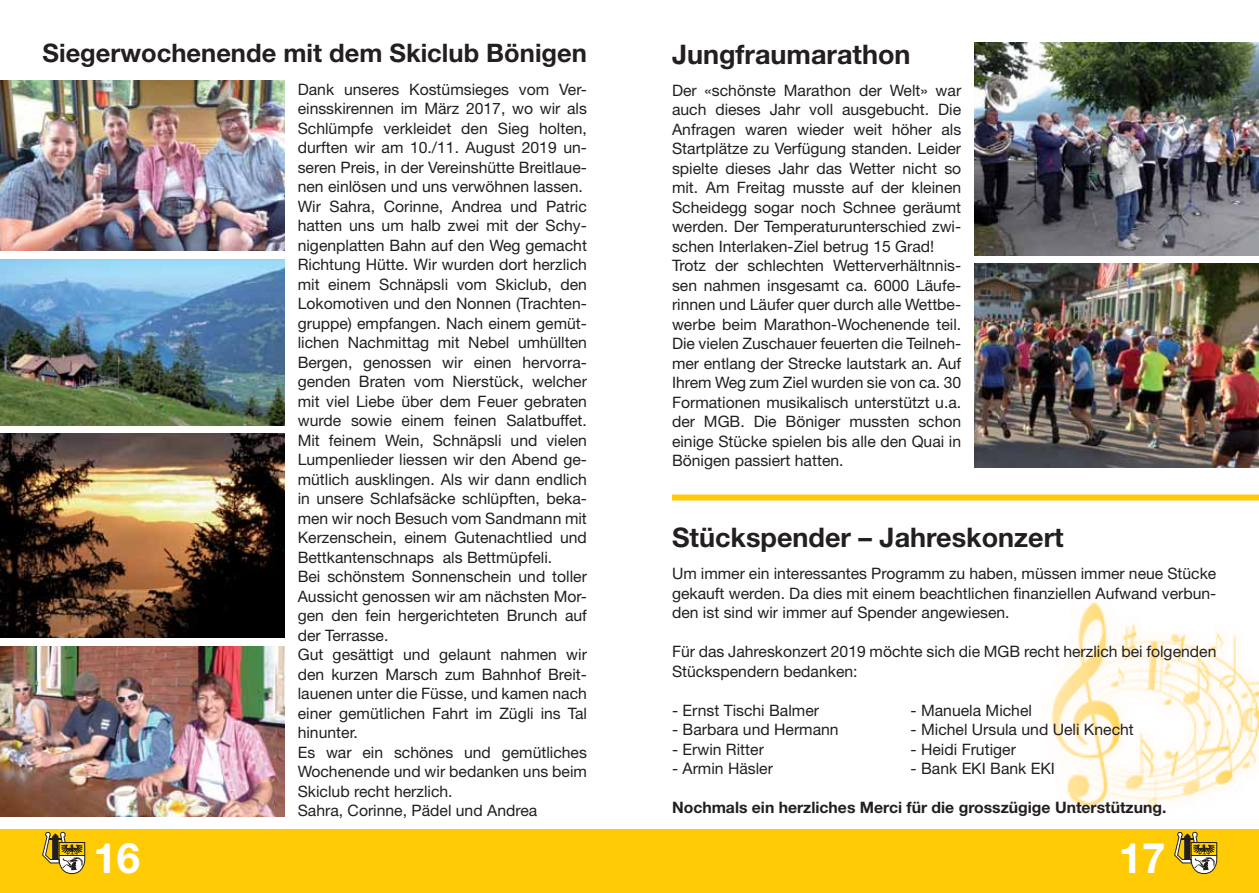
<style>
.page{position:relative;width:1259px;height:893px;background:#fff}
.page>*{position:absolute;margin:0;border:0;box-sizing:border-box;transform-origin:0 0}
.t1{font:700 42px "Helvetica Neue";color:#fff}
.t2{font:700 27px "Helvetica Neue";color:#231f20}
.t3{font:700 25.5px "Helvetica Neue";color:#231f20}
.t4{font:15.75px/19.5px "Helvetica Neue";color:#231f20}
.t5{font:700 15.75px "Helvetica Neue";color:#231f20}
</style>
<div class="page">
<div style="left:629px;top:829px;width:630px;height:64px;background:#ffcb04"></div>
<svg style="left:1174px;top:832px;width:43px;height:42px"></svg>
<div style="left:0;top:829px;width:629px;height:64px;background:#ffcb04"></div>
<svg style="left:43px;top:832px;width:42px;height:42px"></svg>
<svg style="left:1051px;top:602px;width:208px;height:208px"></svg>
<img style="left:0;top:81px;width:285px;height:170px">
<img style="left:0;top:259px;width:285px;height:166px">
<img style="left:0;top:434px;width:285px;height:204px">
<img style="left:0;top:646px;width:285px;height:170px">
<img style="left:974px;top:43px;width:285px;height:212px">
<img style="left:974px;top:264px;width:285px;height:204px">
<div style="left:672px;top:494px;width:587px;height:6px;background:#ffcb04"></div>
<h3 class="t3" style="left:43px;top:44px;width:546px">Siegerwochenende mit dem Skiclub Bönigen</h3>
<p class="t4" style="left:298px;top:81px;width:291px">Dank unseres Kostümsieges vom Ver&shy;einsskirennen im März 2017, wo wir als Schlümpfe verkleidet den Sieg holten, durften wir am 10./11. August 2019 un&shy;seren Preis, in der Vereinshütte Breitlaue&shy;nen einlösen und uns verwöhnen lassen.<br>Wir Sahra, Corinne, Andrea und Patric hatten uns um halb zwei mit der Schy&shy;nigenplatten Bahn auf den Weg gemacht Richtung Hütte. Wir wurden dort herzlich mit einem Schnäpsli vom Skiclub, den Lokomotiven und den Nonnen (Trachten&shy;gruppe) empfangen. Nach einem gemüt&shy;lichen Nachmittag mit Nebel umhüllten Bergen, genossen wir einen hervorra&shy;genden Braten vom Nierstück, welcher mit viel Liebe über dem Feuer gebraten wurde sowie einem feinen Salatbuffet.<br>Mit feinem Wein, Schnäpsli und vielen Lumpenlieder liessen wir den Abend ge&shy;mütlich ausklingen. Als wir dann endlich in unsere Schlaf säcke schlüpften, beka&shy;men wir noch Besuch vom Sandmann mit Kerzenschein, einem Gutenachtlied und Bettkantenschnaps als Bettmüpfeli.<br>Bei schönstem Sonnenschein und toller Aussicht genossen wir am nächsten Mor&shy;gen den fein hergerichteten Brunch auf der Terrasse.<br>Gut gesättigt und gelaunt nahmen wir den kurzen Marsch zum Bahnhof Breit&shy;lauenen unter die Füsse, und kamen nach einer gemütlichen Fahrt im Zügli ins Tal hinunter.<br>Es war ein schönes und gemütliches Wochenende und wir bedanken uns beim Skiclub recht herzlich.<br>Sahra, Corinne, Pädel und Andrea</p>
<h2 class="t2" style="left:672px;top:44px;width:240px">Jungfraumarathon</h2>
<p class="t4" style="left:672px;top:82px;width:291px">Der «schönste Marathon der Welt» war auch dieses Jahr voll ausgebucht. Die Anfragen waren wieder weit höher als Startplätze zu Verfügung standen. Leider spielte dieses Jahr das Wetter nicht so mit. Am Freitag musste auf der kleinen Scheidegg sogar noch Schnee geräumt werden. Der Temperaturunterschied zwi&shy;schen Interlaken-Ziel betrug 15 Grad!<br>Trotz der schlechten Wetterverhältnnis&shy;sen nahmen insgesamt ca. 6000 Läufe&shy;rinnen und Läufer quer durch alle Wettbe&shy;werbe beim Marathon-Wochenende teil.<br>Die vielen Zuschauer feuerten die Teilneh&shy;mer entlang der Strecke lautstark an. Auf Ihrem Weg zum Ziel wurden sie von ca. 30<br>Formationen musikalisch unterstützt u.a. der MGB. Die Böniger mussten schon einige Stücke spielen bis alle den Quai in Bönigen passiert hatten.</p>
<h2 class="t2" style="left:672px;top:528px;width:393px">Stückspender – Jahreskonzert</h2>
<p class="t4" style="left:672px;top:565px;width:546px;text-align:justify">Um immer ein interessantes Programm zu haben, müssen immer neue Stücke gekauft werden. Da dies mit einem beachtlichen finanziellen Aufwand verbun&shy;den ist sind wir immer auf Spender angewiesen.</p>
<p class="t4" style="left:672px;top:643px;width:546px">Für das Jahreskonzert 2019 möchte sich die MGB recht herzlich bei folgenden<br>Stückspendern bedanken:</p>
<p class="t4" style="left:672px;top:702px;width:149px">- Ernst Tischi Balmer</p>
<p class="t4" style="left:910px;top:702px;width:123px">- Manuela Michel</p>
<p class="t4" style="left:672px;top:721px;width:168px">- Barbara und Hermann</p>
<p class="t4" style="left:910px;top:721px;width:225px">- Michel Ursula und Ueli Knecht</p>
<p class="t4" style="left:672px;top:741px;width:93px">- Erwin Ritter</p>
<p class="t4" style="left:910px;top:741px;width:107px">- Heidi Frutiger</p>
<p class="t4" style="left:672px;top:760px;width:102px">- Armin Häsler</p>
<p class="t4" style="left:910px;top:760px;width:146px">- Bank EKI Bank EKI</p>
<p class="t5" style="left:672px;top:802px;width:496px">Nochmals ein herzliches Merci für die grosszügige Unterstützung.</p>
<h1 class="t1" style="left:94px;top:843px;width:48px">16</h1>
<h1 class="t1" style="left:1118px;top:843px;width:48px">17</h1>
</div>
